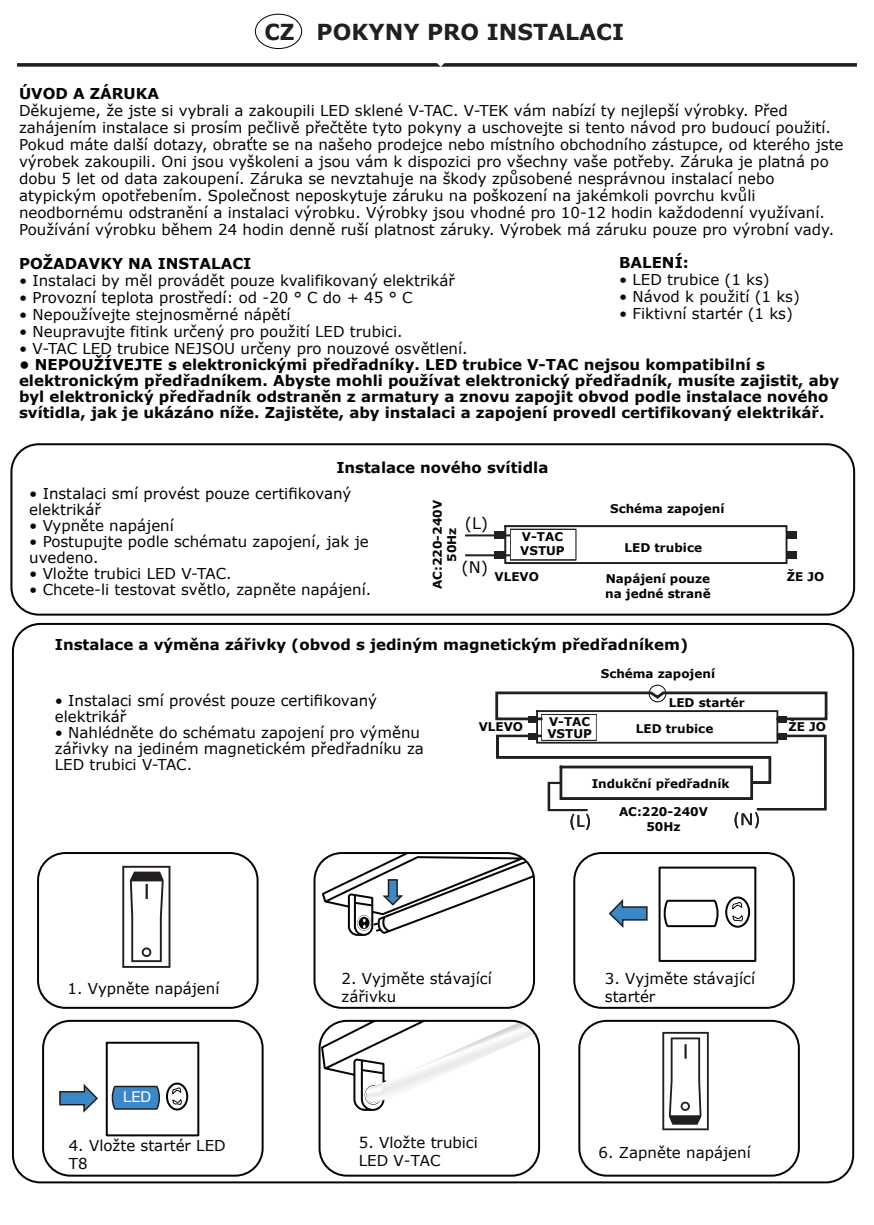
<style>
.page{position:relative;width:874px;height:1225px;background:#fff}
.page>*{position:absolute;margin:0;border:0;box-sizing:border-box;transform-origin:0 0}
.t1{font:700 22px "Verdana";color:#231f20}
.t2{font:16px "Verdana";color:#040503}
.t3{font:15px/17px "Verdana";color:#050504}
.t4{font:700 15px/16px "Verdana";color:#050504}
.t5{font:15px/16px "Verdana Pro";color:#040503}
.t6{font:700 15px "Verdana";color:#040503}
.t7{font:15px "Helvetica Neue LT Pro";color:#fff}
.t8{font:700 12px/14.4px "Verdana";color:#040503}
</style>
<div class="page">
<svg style="left:17px;top:63px;width:839px;height:4px"></svg>
<div style="left:37px;top:852px;width:221px;height:156px;border:2px solid #050504;border-radius:27px"></div>
<div style="left:313px;top:852px;width:221px;height:156px;border:2px solid #050504;border-radius:27px"></div>
<div style="left:573px;top:852px;width:221px;height:156px;border:2px solid #050504;border-radius:27px"></div>
<svg style="left:122px;top:866px;width:48px;height:102px"></svg>
<svg style="left:319px;top:852px;width:216px;height:85px"></svg>
<div style="left:724px;top:896px;width:25px;height:31px;border:2px solid #050504;border-radius:50%"></div>
<svg style="left:731px;top:901px;width:12px;height:20px"></svg>
<svg style="left:663px;top:899px;width:56px;height:29px"></svg>
<div style="left:658px;top:866px;width:98px;height:96px;border:2px solid #050504"></div>
<svg style="left:608px;top:899px;width:40px;height:29px"></svg>
<div style="left:42px;top:1020px;width:221px;height:156px;border:2px solid #050504;border-radius:27px"></div>
<svg style="left:321px;top:1022px;width:214px;height:89px"></svg>
<div style="left:318px;top:1020px;width:222px;height:156px;border:2px solid #050504;border-radius:27px"></div>
<div style="left:578px;top:1020px;width:221px;height:156px;border:2px solid #050504;border-radius:27px"></div>
<svg style="left:662px;top:1032px;width:46px;height:98px"></svg>
<div style="left:166px;top:1082px;width:22px;height:28px;border:2px solid #050504;border-radius:50%"></div>
<svg style="left:172px;top:1087px;width:10px;height:18px"></svg>
<svg style="left:111px;top:1085px;width:49px;height:25px"></svg>
<div style="left:106px;top:1041px;width:93px;height:95px;border:2px solid #050504"></div>
<svg style="left:59px;top:1084px;width:39px;height:29px"></svg>
<svg style="left:495px;top:685px;width:333px;height:145px"></svg>
<svg style="left:504px;top:525px;width:283px;height:39px"></svg>
<div style="left:494px;top:531px;width:11px;height:8px;background:#231f20"></div>
<div style="left:494px;top:551px;width:11px;height:8px;background:#231f20"></div>
<div style="left:786px;top:531px;width:10px;height:8px;background:#231f20"></div>
<div style="left:786px;top:551px;width:10px;height:8px;background:#231f20"></div>
<hr style="left:465px;top:534px;width:44px;height:2px;background:#231f20">
<hr style="left:465px;top:554px;width:44px;height:2px;background:#231f20">
<div style="left:10px;top:443px;width:844px;height:172px;border:2px solid #050504;border-radius:27px"></div>
<div style="left:255px;top:14px;width:47px;height:35px;border:1px solid #000;border-radius:50%"></div>
<h1 class="t1" style="left:264px;top:16px;width:361px">CZ POKYNY PRO INSTALACI</h1>
<p class="t4" style="left:19px;top:85px;width:141px">ÚVOD A ZÁRUKA</p>
<p class="t3" style="left:19px;top:102px;width:825px">Děkujeme, že jste si vybrali a zakoupili LED sklené V-TAC. V-TEK vám nabízí ty nejlepší výrobky. Před zahájením instalace si prosím pečlivě přečtěte tyto pokyny a uschovejte si tento návod pro budoucí použití.<br>Pokud máte další dotazy, obraťte se na našeho prodejce nebo místního obchodního zástupce, od kterého jste výrobek zakoupili. Oni jsou vyškoleni a jsou vám k dispozici pro všechny vaše potřeby. Záruka je platná po dobu 5 let od data zakoupení. Záruka se nevztahuje na škody způsobené nesprávnou instalací nebo atypickým opotřebením. Společnost neposkytuje záruku na poškození na jakémkoli povrchu kvůli neodbornému odstranění a instalaci výrobku. Výrobky jsou vhodné pro 10-12 hodin každodenní využívaní.<br>Používání výrobku během 24 hodin denně ruší platnost záruky. Výrobek má záruku pouze pro výrobní vady.</p>
<p class="t4" style="left:19px;top:255px;width:234px">POŽADAVKY NA INSTALACI</p>
<p class="t3" style="left:19px;top:272px;width:437px">• Instalaci by měl provádět pouze kvalifikovaný elektrikář</p>
<p class="t3" style="left:19px;top:289px;width:395px">• Provozní teplota prostředí: od -20 ° C do + 45 ° C</p>
<p class="t3" style="left:19px;top:306px;width:273px">• Nepoužívejte stejnosměrné nápětí</p>
<p class="t3" style="left:19px;top:323px;width:385px">• Neupravujte fitink určený pro použití LED trubici.</p>
<p class="t3" style="left:19px;top:340px;width:450px">• V-TAC LED trubice NEJSOU určeny pro nouzové osvětlení.</p>
<p class="t4" style="left:19px;top:356px;width:821px">• NEPOUŽÍVEJTE s elektronickými předřadníky. LED trubice V-TAC nejsou kompatibilní s elektronickým předřadníkem. Abyste mohli používat elektronický předřadník, musíte zajistit, aby byl elektronický předřadník odstraněn z armatury a znovu zapojit obvod podle instalace nového svítidla, jak je ukázáno níže. Zajistěte, aby instalaci a zapojení provedl certifikovaný elektrikář.</p>
<p class="t6" style="left:618px;top:252px;width:71px">BALENÍ:</p>
<p class="t3" style="left:618px;top:271px;width:152px">• LED trubice (1 ks)</p>
<p class="t3" style="left:618px;top:288px;width:182px">• Návod k použití (1 ks)</p>
<p class="t3" style="left:618px;top:305px;width:175px">• Fiktivní startér (1 ks)</p>
<p class="t6" style="left:336px;top:457px;width:213px">Instalace nového svítidla</p>
<p class="t5" style="left:29px;top:485px;width:323px">• Instalaci smí provést pouze certifikovaný elektrikář</p>
<p class="t3" style="left:29px;top:517px;width:146px">• Vypněte napájení</p>
<p class="t3" style="left:29px;top:533px;width:341px;line-height:16px">• Postupujte podle schématu zapojení, jak je uvedeno.</p>
<p class="t3" style="left:29px;top:565px;width:204px">• Vložte trubici LED V-TAC.</p>
<p class="t3" style="left:29px;top:581px;width:343px">• Chcete-li testovat světlo, zapněte napájení.</p>
<p class="t8" style="left:430px;top:589px;width:90px;text-align:center;rotate:-90deg">AC:220-240V<br>50Hz</p>
<p class="t8" style="left:610px;top:501px;width:116px">Schéma zapojení</p>
<p class="t2" style="left:464px;top:512px;width:25px">(L)</p>
<p class="t2" style="left:461px;top:556px;width:28px">(N)</p>
<p class="t8" style="left:520px;top:529px;width:46px">V-TAC<br>VSTUP</p>
<p class="t8" style="left:624px;top:540px;width:79px">LED trubice</p>
<p class="t8" style="left:494px;top:569px;width:46px">VLEVO</p>
<p class="t8" style="left:786px;top:569px;width:39px">ŽE JO</p>
<p class="t8" style="left:605px;top:571px;width:107px">Napájení pouze na jedné straně</p>
<p class="t6" style="left:55px;top:634px;width:634px">Instalace a výměna zářivky (obvod s jediným magnetickým předřadníkem)</p>
<p class="t5" style="left:55px;top:692px;width:323px">• Instalaci smí provést pouze certifikovaný elektrikář</p>
<p class="t3" style="left:55px;top:724px;width:370px;line-height:16px">• Nahlédněte do schématu zapojení pro výměnu zářivky na jediném magnetickém předřadníku za<br>LED trubici V-TAC.</p>
<p class="t8" style="left:600px;top:666px;width:116px">Schéma zapojení</p>
<p class="t8" style="left:668px;top:695px;width:77px">LED startér</p>
<p class="t8" style="left:547px;top:715px;width:46px;line-height:12px">V-TAC<br>VSTUP</p>
<p class="t8" style="left:478px;top:719px;width:46px">VLEVO</p>
<p class="t8" style="left:788px;top:719px;width:39px">ŽE JO</p>
<p class="t8" style="left:635px;top:721px;width:79px">LED trubice</p>
<p class="t8" style="left:591px;top:776px;width:139px">Indukční předřadník</p>
<p class="t8" style="left:618px;top:804px;width:90px;text-align:center">AC:220-240V<br>50Hz</p>
<p class="t3" style="left:67px;top:980px;width:153px">1. Vypněte napájení</p>
<p class="t3" style="left:341px;top:969px;width:152px;line-height:18px">2. Vyjměte stávající zářivku</p>
<p class="t3" style="left:604px;top:969px;width:152px;line-height:18px">3. Vyjměte stávající startér</p>
<p class="t7" style="left:123px;top:1087px;width:30px">LED</p>
<p class="t3" style="left:358px;top:1133px;width:120px;line-height:18px">5. Vložte trubici<br>LED V-TAC</p>
<p class="t3" style="left:69px;top:1136px;width:158px;line-height:18px">4. Vložte startér LED<br>T8</p>
<p class="t3" style="left:598px;top:1143px;width:154px">6. Zapněte napájení</p>
</div>
